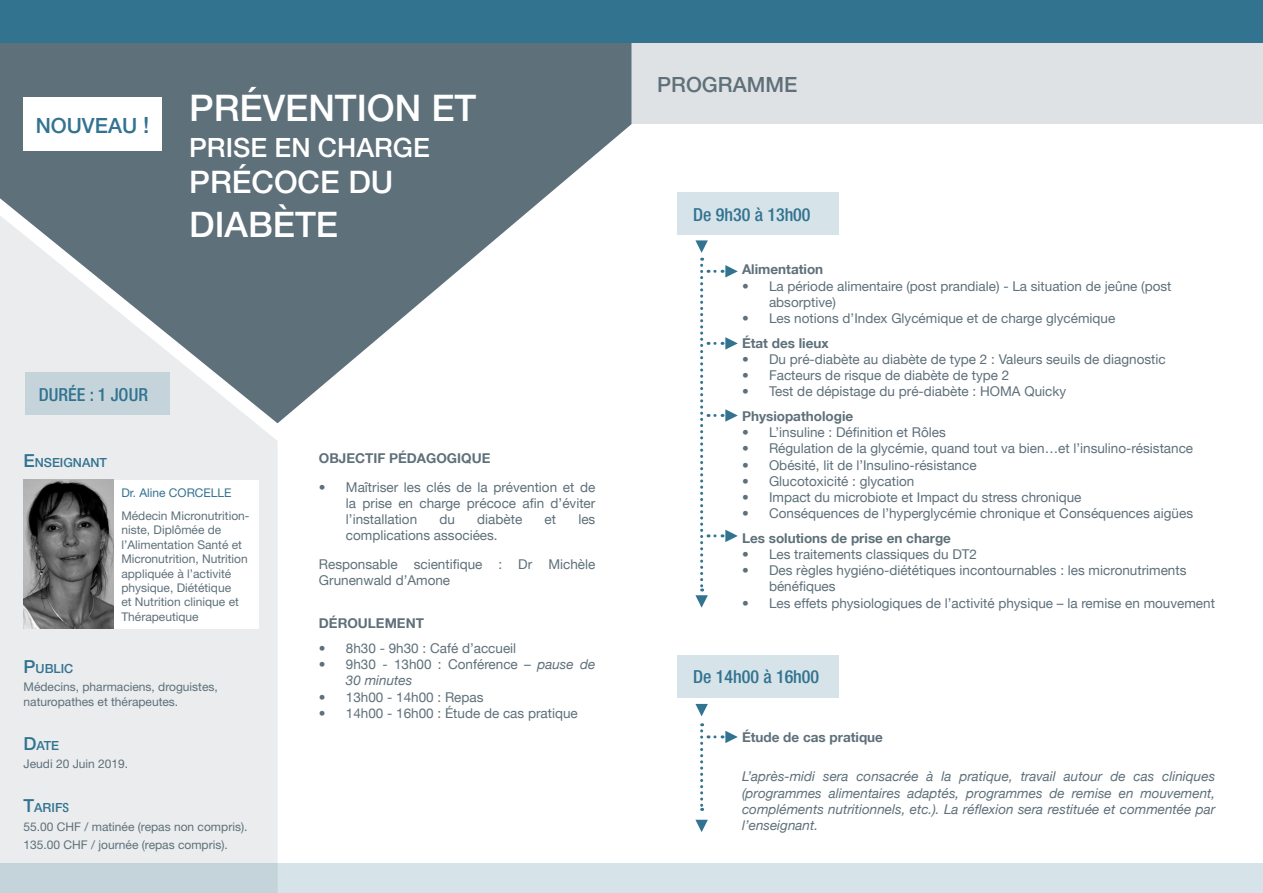
<style>
.page{position:relative;width:1263px;height:893px;background:#fff}
.page>*{position:absolute;margin:0;border:0;box-sizing:border-box;transform-origin:0 0}
.t1{font:500 36.75px "Helvetica Neue";color:#fff}
.t2{font:500 35.25px "Helvetica Neue";color:#fff}
.t3{font:500 31.2px "Helvetica Neue";color:#fff}
.t4{font:500 26.7px "Helvetica Neue";color:#fff}
.t5{font:500 21px "Helvetica Neue";color:#5e707a}
.t6{font:500 21px "Helvetica Neue";color:#327390}
.t7{font:500 condensed 18px "Helvetica Neue";color:#327390}
.t8{font:13.5px/16.2px "Helvetica Neue LT";color:#5e707a}
.t9{font:italic 13.5px/16.2px "Helvetica Neue LT";color:#5e707a;text-align:justify}
.t10{font:13.5px/16.2px "Helvetica Neue";color:#5e707a}
.t11{font:700 13.5px "Helvetica Neue LT";color:#5e707a}
.t12{font:500 12.6px "Helvetica Neue";color:#327390}
.t13{font:12px/14.4px "Helvetica Neue";color:#5e707a}
.t14{font:12px "Helvetica Neue";color:#327390}
.s1{font-size:22.5px}
.s2{font-size:18px}
.s3{font-stretch:condensed}
.s4{font-style:italic}
</style>
<div class="page">
<div style="left:0;top:423px;width:278px;height:440px;background:#eaecee"></div>
<div style="left:114px;top:480px;width:145px;height:149px;background:#fff"></div>
<svg style="left:0;top:43px;width:631px;height:380px;fill:#5e707a"></svg>
<div style="left:23px;top:98px;width:139px;height:53px;background:#fff"></div>
<div style="left:0;top:0;width:1263px;height:43px;background:#327390"></div>
<img style="left:24px;top:480px;width:90px;height:149px">
<div style="left:0;top:863px;width:1263px;height:30px;background:linear-gradient(to right,#cad8df,#dbe7ed)"></div>
<div style="left:26px;top:372px;width:144px;height:43px;background:#c5d4db"></div>
<div style="left:631px;top:43px;width:632px;height:81px;background:#dfe2e4"></div>
<div style="left:677px;top:192px;width:162px;height:43px;background:#d6e3e9"></div>
<svg style="left:695px;top:704px;width:13px;height:12px"></svg>
<svg style="left:722px;top:265px;width:16px;height:12px"></svg>
<svg style="left:722px;top:530px;width:16px;height:12px"></svg>
<svg style="left:722px;top:337px;width:16px;height:13px"></svg>
<svg style="left:695px;top:240px;width:20px;height:368px"></svg>
<svg style="left:722px;top:409px;width:16px;height:13px"></svg>
<div style="left:677px;top:655px;width:162px;height:42px;background:#d6e3e9"></div>
<svg style="left:700px;top:723px;width:15px;height:88px"></svg>
<svg style="left:722px;top:731px;width:16px;height:12px"></svg>
<svg style="left:695px;top:820px;width:13px;height:12px"></svg>
<p class="t6" style="left:36px;top:113px;width:115px">NOUVEAU <span class="s1">!</span></p>
<p class="t1" style="left:189px;top:86px;width:289px">PRÉVENTION ET</p>
<p class="t4" style="left:189px;top:131px;width:242px">PRISE EN CHARGE</p>
<p class="t3" style="left:189px;top:163px;width:206px">PRÉCOCE DU</p>
<p class="t2" style="left:189px;top:204px;width:150px">DIABÈTE</p>
<p class="t7" style="left:39px;top:383px;width:111px">DURÉE : 1 JOUR</p>
<p class="t12" style="left:24px;top:455px;width:85px"><span class="s2">E</span>NSEIGNANT</p>
<p class="t14" style="left:121px;top:486px;width:112px">Dr. Aline CORCELLE</p>
<p class="t13" style="left:121px;top:508px;width:130px">Médecin Micronutrition&shy;niste, Diplômée de l’Alimentation Santé et<br>Micronutrition, Nutrition appliquée à l’activité physique, Diététique<br>et Nutrition clinique et<br>Thérapeutique</p>
<p class="t12" style="left:24px;top:661px;width:51px"><span class="s2">P</span>UBLIC</p>
<p class="t13" style="left:24px;top:680px;width:196px">Médecins, pharmaciens, droguistes, naturopathes et thérapeutes.</p>
<p class="t12" style="left:24px;top:738px;width:36px"><span class="s2">D</span>ATE</p>
<p class="t13" style="left:24px;top:757px;width:106px">Jeudi 20 Juin 2019.</p>
<p class="t12" style="left:24px;top:800px;width:47px"><span class="s2">T</span>ARIF<span class="s3">s</span></p>
<p class="t13" style="left:24px;top:819px;width:225px">55.00 CHF / matinée (repas non compris).</p>
<p class="t13" style="left:24px;top:838px;width:206px">135.00 CHF / journée (repas compris).</p>
<p class="t11" style="left:319px;top:450px;width:173px">OBJECTIF PÉDAGOGIQUE</p>
<p class="t8" style="left:346px;top:479px;width:251px;text-align:justify;text-indent:-27px">• Maîtriser les clés de la prévention et de la prise en charge précoce afin d’éviter l’installation</p>
<p class="t8" style="left:439px;top:511px;width:17px">du</p>
<p class="t8" style="left:477px;top:511px;width:47px">diabète</p>
<p class="t8" style="left:545px;top:511px;width:13px">et</p>
<p class="t8" style="left:578px;top:511px;width:18px">les</p>
<p class="t8" style="left:346px;top:527px;width:153px">complications associées.</p>
<p class="t8" style="left:319px;top:556px;width:278px">Responsable scientifique : Dr Michèle<br>Grunenwald d’Amone</p>
<p class="t11" style="left:319px;top:615px;width:107px">DÉROULEMENT</p>
<p class="t8" style="left:319px;top:640px;width:199px">• 8h30 - 9h30 : Café d’accueil</p>
<p class="t8" style="left:346px;top:656px;width:251px;text-indent:-27px">• 9h30 - 13h00 : Conférence – <span class="s4">pause de<br>30 minutes</span></p>
<p class="t8" style="left:319px;top:688px;width:166px">• 13h00 - 14h00 : Repas</p>
<p class="t8" style="left:319px;top:705px;width:260px">• 14h00 - 16h00 : Étude de cas pratique</p>
<p class="t5" style="left:657px;top:72px;width:142px">PROGRAMME</p>
<p class="t7" style="left:693px;top:204px;width:119px">De 9h30 à 13h00</p>
<p class="t11" style="left:742px;top:261px;width:83px">Alimentation</p>
<p class="t10" style="left:769px;top:277px;width:404px;text-indent:-27px">• La période alimentaire (post prandiale) - La situation de jeûne (post absorptive)</p>
<p class="t10" style="left:742px;top:310px;width:375px">• Les notions d’Index Glycémique et de charge glycémique</p>
<p class="t11" style="left:742px;top:334px;width:88px">État des lieux</p>
<p class="t8" style="left:742px;top:351px;width:425px">• Du pré-diabète au diabète de type 2 : Valeurs seuils de diagnostic</p>
<p class="t8" style="left:742px;top:367px;width:269px">• Facteurs de risque de diabète de type 2</p>
<p class="t8" style="left:742px;top:383px;width:326px">• Test de dépistage du pré-diabète : HOMA Quicky</p>
<p class="t11" style="left:742px;top:408px;width:113px">Physiopathologie</p>
<p class="t8" style="left:742px;top:424px;width:205px">• L’insuline : Définition et Rôles</p>
<p class="t8" style="left:742px;top:440px;width:453px">• Régulation de la glycémie, quand tout va bien…et l’insulino-résistance</p>
<p class="t8" style="left:742px;top:456px;width:236px">• Obésité, lit de l’Insulino-résistance</p>
<p class="t8" style="left:742px;top:473px;width:174px">• Glucotoxicité : glycation</p>
<p class="t8" style="left:742px;top:489px;width:341px">• Impact du microbiote et Impact du stress chronique</p>
<p class="t8" style="left:742px;top:505px;width:452px">• Conséquences de l’hyperglycémie chronique et Conséquences aigües</p>
<p class="t11" style="left:742px;top:530px;width:210px">Les solutions de prise en charge</p>
<p class="t8" style="left:742px;top:546px;width:237px">• Les traitements classiques du DT2</p>
<p class="t8" style="left:769px;top:562px;width:419px;text-indent:-27px">• Des règles hygiéno-diététiques incontournables : les micronutriments bénéfiques</p>
<p class="t8" style="left:742px;top:595px;width:474px">• Les effets physiologiques de l’activité physique – la remise en mouvement</p>
<p class="t7" style="left:693px;top:666px;width:128px">De 14h00 à 16h00</p>
<p class="t11" style="left:742px;top:729px;width:142px">Étude de cas pratique</p>
<p class="t9" style="left:742px;top:768px;width:475px">L’après-midi sera consacrée à la pratique, travail autour de cas cliniques (programmes alimentaires adaptés, programmes de remise en mouvement, compléments nutritionnels, etc.). La réflexion sera restituée et commentée par l’enseignant.</p>
</div>
